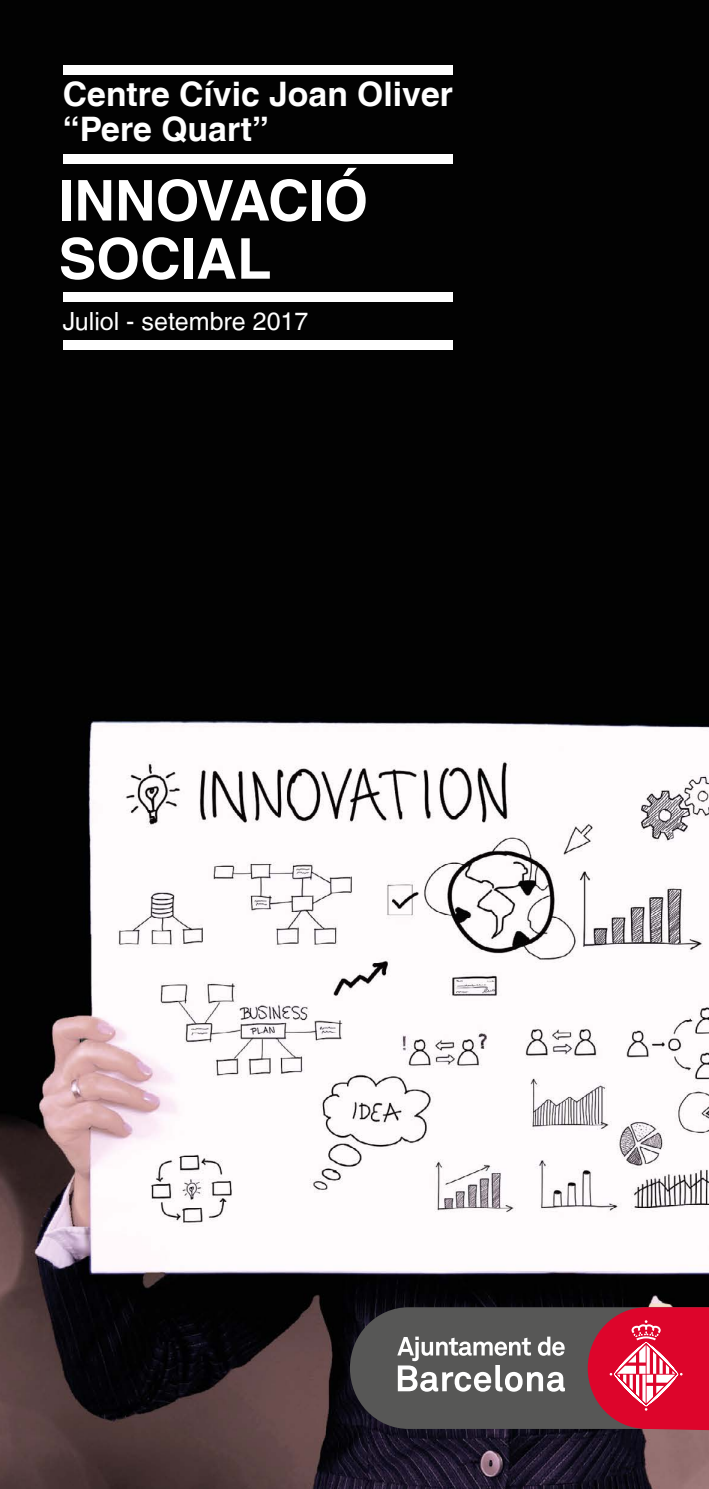
<style>
.page{position:relative;width:709px;height:1489px;background:#fff}
.page>*{position:absolute;margin:0;border:0;box-sizing:border-box;transform-origin:0 0}
.t1{font:700 56.25px/58.2px "Helvetica LT";color:#fff}
.t2{font:700 33.75px/35px "Helvetica LT";color:#fff}
.t3{font:25px "Helvetica LT";color:#fff}
</style>
<div class="page">
<img style="left:0;top:0;width:709px;height:1488px">
<svg style="left:350px;top:1307px;width:237px;height:121px;background:#515151"></svg>
<svg style="left:587px;top:1307px;width:122px;height:123px;background:#d02946"></svg>
<svg style="left:397px;top:1336px;width:168px;height:55px"></svg>
<div style="left:63px;top:154px;width:390px;height:10px;background:#fff"></div>
<div style="left:63px;top:340px;width:389px;height:10px;background:#fff"></div>
<div style="left:63px;top:292px;width:389px;height:10px;background:#fff"></div>
<div style="left:63px;top:65px;width:390px;height:10px;background:#fff"></div>
<p class="t2" style="left:63px;top:76px;width:391px">Centre Cívic Joan Oliver “Pere Quart”</p>
<h1 class="t1" style="left:59px;top:171px;width:311px">INNOVACIÓ<br>SOCIAL</h1>
<p class="t3" style="left:63px;top:307px;width:247px">Juliol - setembre 2017</p>
</div>
